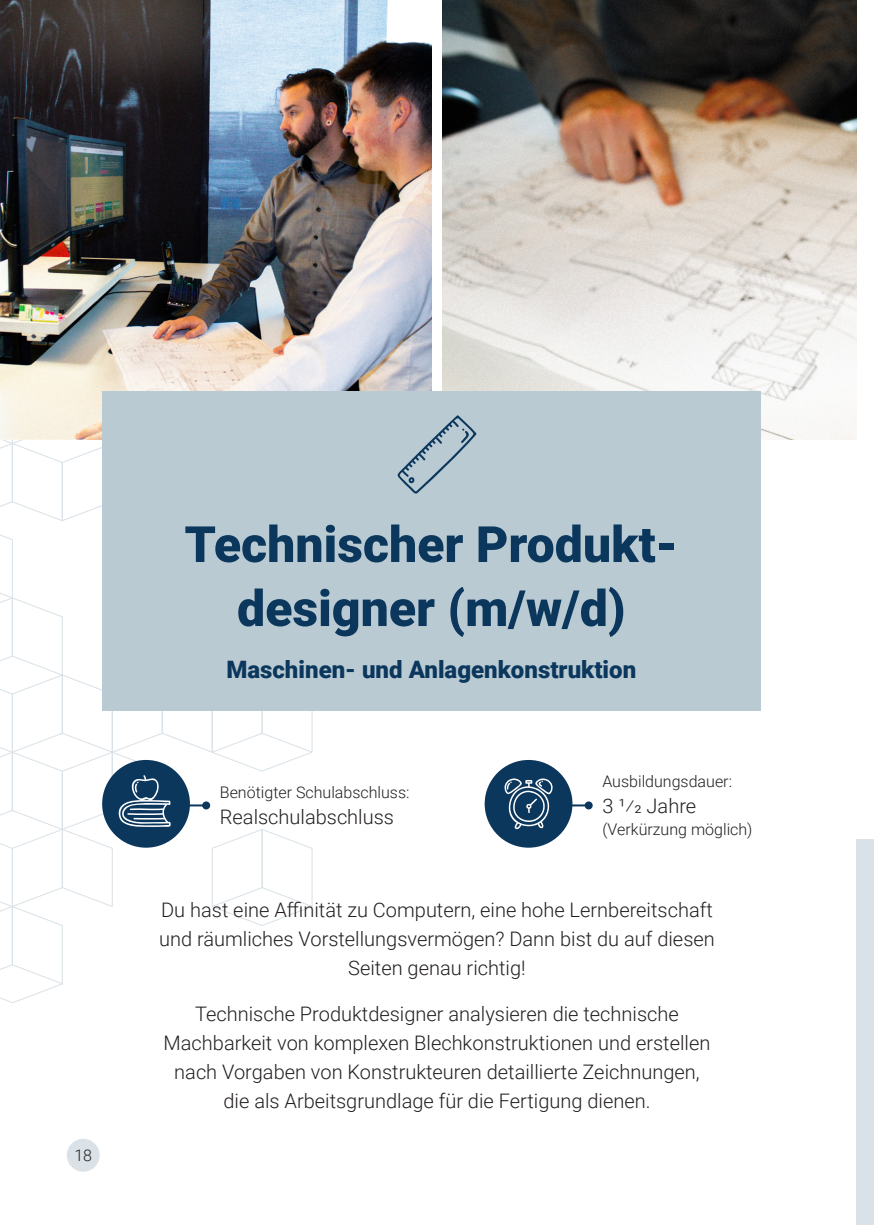
<style>
.page{position:relative;width:874px;height:1225px;background:#fff}
.page>*{position:absolute;margin:0;border:0;box-sizing:border-box;transform-origin:0 0}
.t1{font:900 50px/64px "Roboto";color:#0b375d;text-align:center}
.t2{font:900 24px "Roboto";color:#0b375d}
.t3{font:300 20px/29px "Roboto";color:#231f20;text-align:center}
.t4{font:300 16px "Roboto";color:#231f20}
</style>
<div class="page">
<img style="left:363px;top:0;width:68px;height:391px">
<img style="left:442px;top:0;width:414px;height:439px">
<div style="left:102px;top:391px;width:658px;height:320px;background:#bacad2"></div>
<div style="left:856px;top:839px;width:17px;height:386px;background:#dae2e7"></div>
<svg style="left:397px;top:415px;width:79px;height:79px"></svg>
<div style="left:484px;top:760px;width:88px;height:87px;background:#0b375d;border-radius:50%"></div>
<hr style="left:559px;top:804px;width:29px;height:2px;background:#0b375d">
<div style="left:584px;top:801px;width:8px;height:8px;background:#0b375d;border-radius:50%"></div>
<svg style="left:504px;top:778px;width:49px;height:51px"></svg>
<img style="left:0;top:0;width:363px;height:1003px">
<div style="left:67px;top:1138px;width:33px;height:33px;background:#dae2e7;border-radius:50%"></div>
<p class="t4" style="left:74px;top:1144px;width:19px">18</p>
<h1 class="t1" style="left:184px;top:510px;width:487px">Technischer Produkt&shy;designer (m/w/d)</h1>
<p class="t2" style="left:226px;top:652px;width:411px">Maschinen- und Anlagenkonstruktion</p>
<p class="t4" style="left:220px;top:781px;width:191px">Benötigter Schulabschluss:</p>
<p class="t3" style="left:220px;top:802px;width:175px">Realschulabschluss</p>
<p class="t4" style="left:602px;top:770px;width:131px">Ausbildungsdauer:</p>
<p class="t3" style="left:602px;top:791px;width:95px">3 1/2 Jahre</p>
<p class="t4" style="left:602px;top:818px;width:151px">(Verkürzung möglich)</p>
<p class="t3" style="left:159px;top:894px;width:557px">Du hast eine Affinität zu Computern, eine hohe Lernbereitschaft und räumliches Vorstellungsvermögen? Dann bist du auf diesen<br>Seiten genau richtig!</p>
<p class="t3" style="left:163px;top:998px;width:548px">Technische Produktdesigner analysieren die technische Machbarkeit von komplexen Blechkonstruktionen und erstellen nach Vorgaben von Konstrukteuren detaillierte Zeichnungen, die als Arbeitsgrundlage für die Fertigung dienen.</p>
</div>
